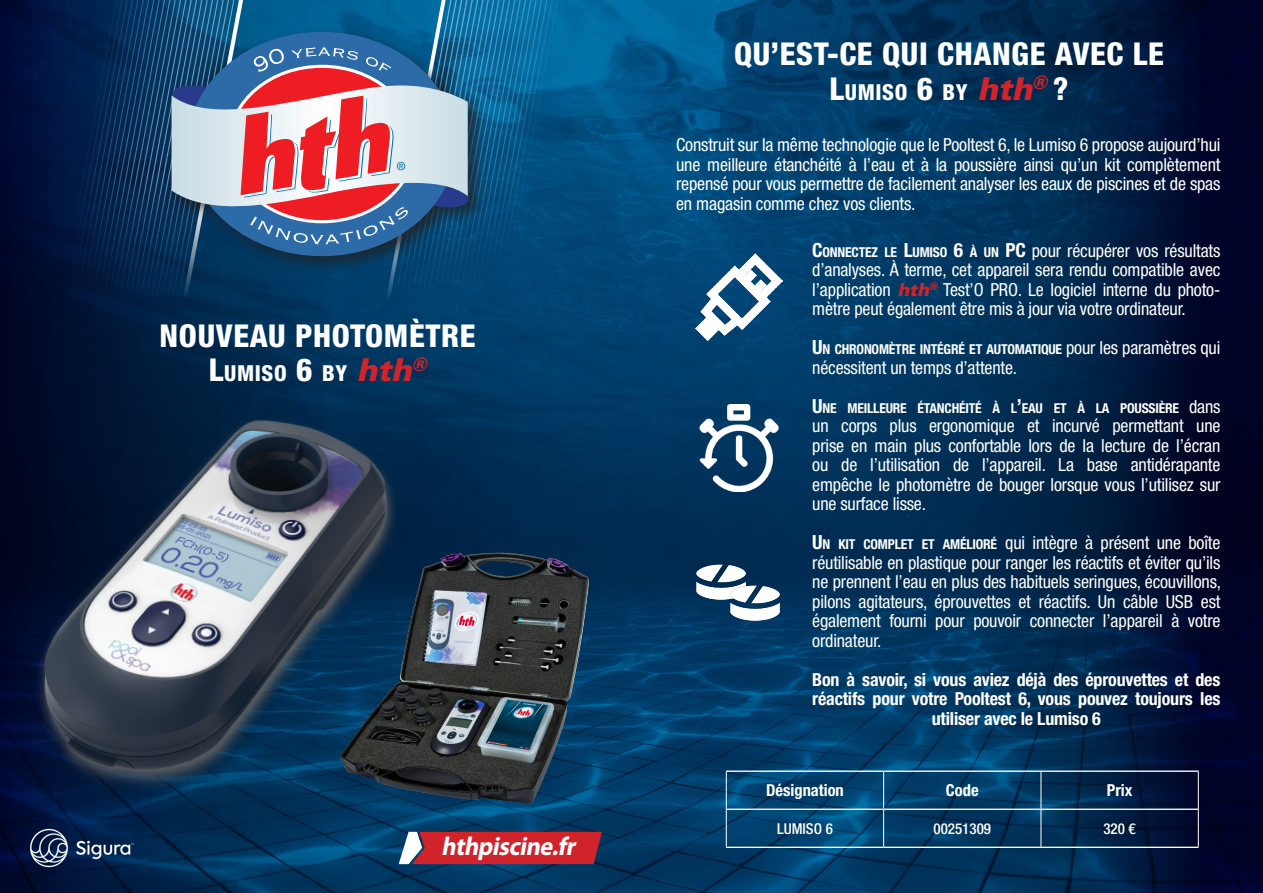
<style>
.page{position:relative;width:1263px;height:893px;background:#fff}
.page>*{position:absolute;margin:0;border:0;box-sizing:border-box;transform-origin:0 0}
.t1{font:800 condensed 31.5px "Helvetica Neue LT Std";letter-spacing:.02em;color:#fff}
.baseline{font:italic 700 25.95px "Myriad Pro";color:#fff;scale:.95 1}
.t2{font:800 condensed 22.05px "Helvetica Neue LT Std";letter-spacing:.03em;color:#fff}
.t3{font:condensed 18px/19.5px "Helvetica Neue LT Std";letter-spacing:-.01em;color:#fff;text-align:justify}
.t4{font:700 condensed 18px/19.5px "Helvetica Neue LT Std";letter-spacing:-.01em;color:#fff;text-align:center}
.t5{font:700 condensed 16.5px "Helvetica Neue LT Std";color:#fff}
.t6{font:500 condensed 15px "Helvetica Neue LT Std";color:#fff}
.t7{font:700 condensed 13.65px "Helvetica Neue LT Std";letter-spacing:-.015em;color:#fff}
.s1{font-style:inherit}
.s2{font-size:31.5px}
.s3{font-family:"Univers LT Std";font-weight:900;font-style:italic;font-stretch:normal;font-size:31.5px;color:#d1232a}
.s4{font-weight:700;font-size:19.5px}
.s5{font-weight:700;font-size:13.65px}
.s6{font-family:"Univers LT Std";font-weight:900;font-style:italic;font-stretch:normal;color:#d1232a}
.s7{font-size:19.5px}
.s8{font-weight:400;font-size:18px}
</style>
<div class="page">
<img style="left:0;top:0;width:1263px;height:893px">
<img style="left:22px;top:401px;width:396px;height:401px">
<svg style="left:48px;top:0;width:538px;height:355px;background:#34567b"></svg>
<svg style="left:399px;top:832px;width:203px;height:32px;background:#c8333b"></svg>
<img style="left:22px;top:822px;width:120px;height:52px">
<img style="left:336px;top:548px;width:259px;height:259px">
<hr style="left:726px;top:770px;width:158px;height:2px;background:#fff">
<hr style="left:884px;top:770px;width:157px;height:2px;background:#fff">
<hr style="left:1041px;top:770px;width:157px;height:2px;background:#fff">
<hr style="left:727px;top:809px;width:157px;height:1px;background:#fff">
<hr style="left:884px;top:809px;width:157px;height:1px;background:#fff">
<hr style="left:1041px;top:809px;width:157px;height:1px;background:#fff">
<hr style="left:726px;top:772px;width:1px;height:37px;background:#fff">
<hr style="left:883px;top:772px;width:1px;height:37px;background:#fff">
<hr style="left:1041px;top:772px;width:1px;height:37px;background:#fff">
<hr style="left:1198px;top:772px;width:1px;height:37px;background:#fff">
<hr style="left:726px;top:809px;width:1px;height:38px;background:#fff">
<hr style="left:883px;top:810px;width:1px;height:37px;background:#fff">
<hr style="left:1041px;top:810px;width:1px;height:37px;background:#fff">
<hr style="left:1198px;top:809px;width:1px;height:38px;background:#fff">
<hr style="left:726px;top:847px;width:158px;height:1px;background:#fff">
<hr style="left:884px;top:847px;width:157px;height:1px;background:#fff">
<hr style="left:1041px;top:847px;width:157px;height:1px;background:#fff">
<img style="left:696px;top:254px;width:86px;height:86px">
<img style="left:696px;top:556px;width:51px;height:51px">
<img style="left:729px;top:577px;width:51px;height:51px">
<img style="left:696px;top:405px;width:86px;height:86px">
<p class="t1" style="left:160px;top:316px;width:318px">NOUVEAU PHOTOM<span class="s1">È</span>TRE</p>
<p class="t2" style="left:209px;top:360px;width:219px"><span class="s2">L</span>UM ISO <span class="s2">6</span> BY <span class="s3">hth</span><sup>®</sup></p>
<p class="baseline" style="left:441px;top:832px;width:147px">hthpiscine.fr</p>
<p class="t1" style="left:734px;top:34px;width:431px">QU’EST-CE QUI CHANGE AVEC LE</p>
<p class="t2" style="left:829px;top:78px;width:240px"><span class="s2">L</span>UM ISO <span class="s2">6</span> BY <span class="s3">hth</span><sup>®</sup> <span class="s2">?</span></p>
<p class="t3" style="left:676px;top:135px;width:546px">Construit sur la même technologie que le Pooltest 6, le Lumiso 6 propose aujourd’hui une meilleure étanchéité à l’eau et à la poussière ainsi qu’un kit complètement repensé pour vous permettre de facilement analyser les eaux de piscines et de spas en magasin comme chez vos clients.</p>
<p class="t3" style="left:812px;top:241px;width:410px"><span class="s4">C</span><span class="s5">ONNECTEZ LE</span> <span class="s4">L</span><span class="s5">UMISO</span> <span class="s4">6</span> <span class="s5">À UN</span> <span class="s4">PC</span> pour récupérer vos résultats d’analyses. À terme, cet appareil sera rendu compatible avec l’application <span class="s6">hth</span><sup>®</sup> Test’O PRO. Le logiciel interne du photo&shy;mètre peut également être mis à jour via votre ordinateur.</p>
<p class="t7" style="left:812px;top:341px;width:410px"><span class="s7">U</span>N CHRONOMÈTRE INTÉGRÉ ET AUTOMATIQUE <span class="s8">pour les paramètres qui</span></p>
<p class="t3" style="left:812px;top:358px;width:206px">nécessitent un temps d’attente.</p>
<p class="t7" style="left:812px;top:400px;width:410px"><span class="s7">U</span>NE MEILLEURE ÉTANCHÉITÉ À L<span class="s7">’</span>EAU ET À LA POUSSIÈRE <span class="s8">dans</span></p>
<p class="t3" style="left:812px;top:416px;width:410px">un corps plus ergonomique et incurvé permettant une prise en main plus confortable lors de la lecture de l’écran ou de l’utilisation de l’appareil. La base antidérapante empêche le photomètre de bouger lorsque vous l’utilisez sur une surface lisse.</p>
<p class="t3" style="left:812px;top:533px;width:410px"><span class="s4">U</span><span class="s5">N KIT COMPLET ET AMÉLIORÉ</span> qui intègre à présent une boîte réutilisable en plastique pour ranger les réactifs et éviter qu’ils ne prennent l’eau en plus des habituels seringues, écouvillons, pilons agitateurs, éprouvettes et réactifs. Un câble USB est également fourni pour pouvoir connecter l’appareil à votre ordinateur.</p>
<p class="t4" style="left:812px;top:670px;width:410px">Bon à savoir, si vous aviez déjà des éprouvettes et des réactifs pour votre Pooltest 6, vous pouvez toujours les utiliser avec le Lumiso 6</p>
<p class="t5" style="left:766px;top:780px;width:79px">Désignation</p>
<p class="t5" style="left:946px;top:780px;width:34px">Code</p>
<p class="t5" style="left:1107px;top:780px;width:27px">Prix</p>
<p class="t6" style="left:777px;top:819px;width:57px">LUMISO 6</p>
<p class="t6" style="left:933px;top:819px;width:59px">00251309</p>
<p class="t6" style="left:1103px;top:819px;width:34px">320 €</p>
</div>
